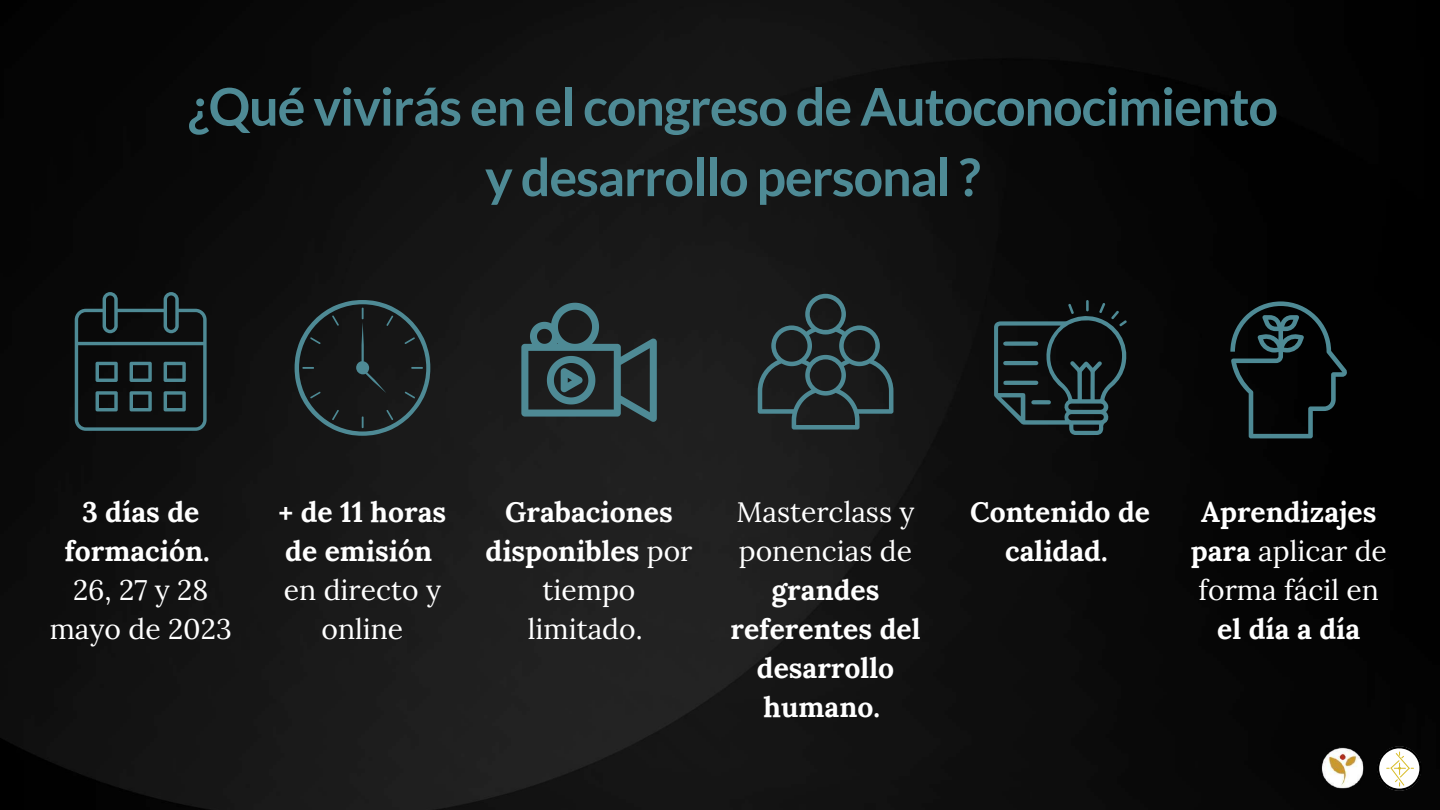
<style>
.page{position:relative;width:1440px;height:810px;background:#fff}
.page>*{position:absolute;margin:0;border:0;box-sizing:border-box;transform-origin:0 0}
.t1{font:700 52px/70.5px "Lato";letter-spacing:-.02em;color:#4e8a95;text-align:center}
.t2{font:700 28.3px/39px "Lora";color:#fff;text-align:center}
.t3{font:28.3px/39px "Lora";color:#fff;text-align:center}
.s1{font-weight:400}
.s2{font-weight:700}
</style>
<div class="page">
<img style="left:0;top:0;width:1440px;height:810px">
<img style="left:1319px;top:744px;width:49px;height:49px">
<svg style="left:1377px;top:746px;width:45px;height:45px"></svg>
<svg style="left:75px;top:292px;width:132px;height:139px;background:#192629"></svg>
<svg style="left:295px;top:300px;width:135px;height:136px;background:#1c2325"></svg>
<svg style="left:521px;top:303px;width:136px;height:119px;background:#2c3f43"></svg>
<svg style="left:758px;top:294px;width:135px;height:136px;background:#232f31"></svg>
<svg style="left:994px;top:300px;width:136px;height:135px;background:#182527"></svg>
<svg style="left:1230px;top:301px;width:117px;height:137px;background:#101b1d"></svg>
<h1 class="t1" style="left:188px;top:70px;width:1092px">¿Qué vivirás en el congreso de Autoconocimiento y desarrollo personal ?</h1>
<p class="t2" style="left:64px;top:492px;width:147px">3 días de formación.</p>
<p class="t3" style="left:50px;top:570px;width:184px">26, 27 y 28 mayo de 2023</p>
<p class="t2" style="left:278px;top:492px;width:169px;text-align:left">+ de 11 horas de emisión</p>
<p class="t3" style="left:284px;top:570px;width:159px">en directo y online</p>
<p class="t2" style="left:486px;top:492px;width:209px">Grabaciones disponibles <span class="s1">por tiempo limitado.</span></p>
<p class="t3" style="left:737px;top:492px;width:179px;text-align:left">Masterclass y ponencias de</p>
<p class="t2" style="left:730px;top:570px;width:192px">grandes referentes del desarrollo humano.</p>
<p class="t2" style="left:970px;top:492px;width:181px">Contenido de calidad.</p>
<p class="t3" style="left:1191px;top:492px;width:198px"><span class="s2">Aprendizajes para</span> aplicar de forma fácil en</p>
<p class="t2" style="left:1217px;top:609px;width:144px">el día a día</p>
</div>
